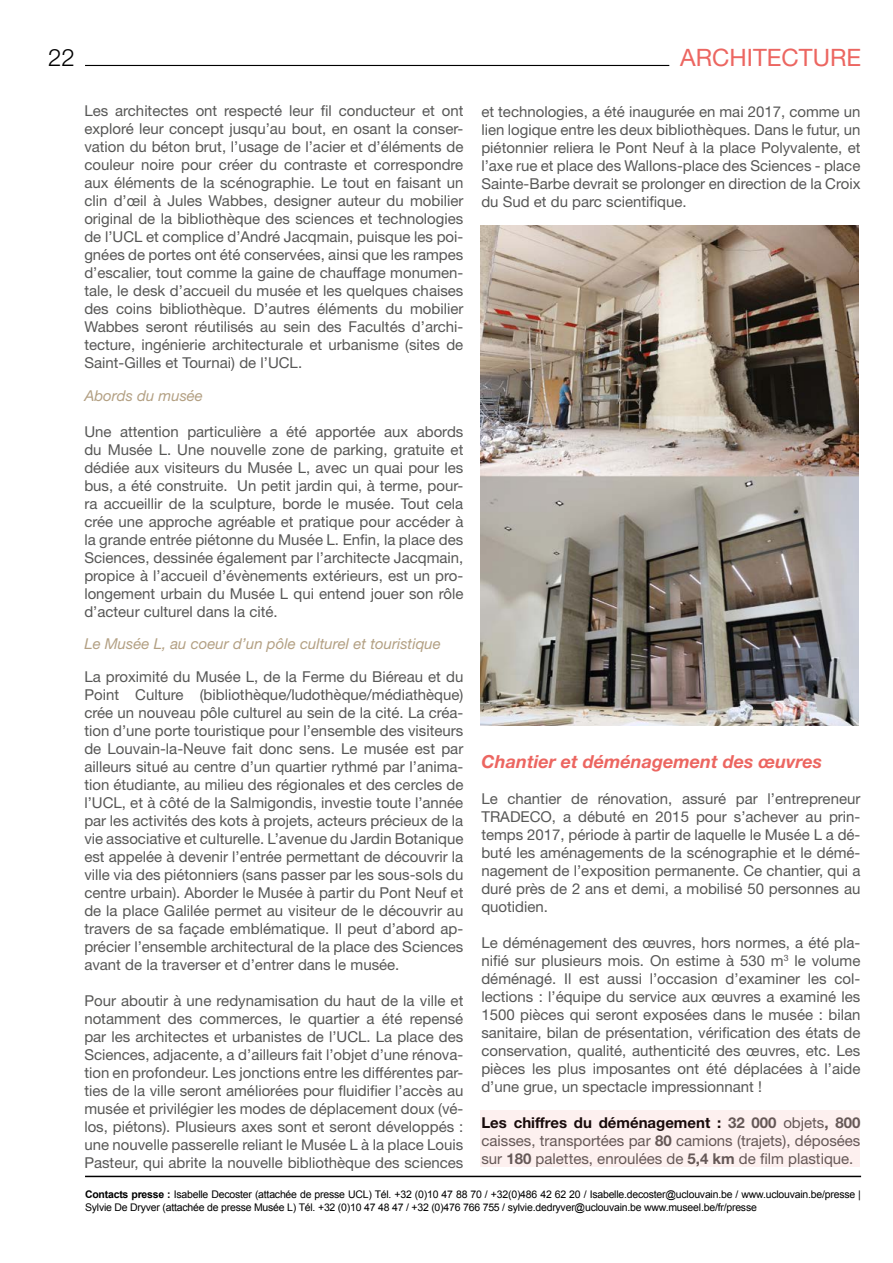
<style>
.page{position:relative;width:893px;height:1263px;background:#fff}
.page>*{position:absolute;margin:0;border:0;box-sizing:border-box;transform-origin:0 0}
.t1{font:24px "Helvetica Neue LT Std";color:#ec6661}
.t2{font:300 24px "Helvetica Neue LT Std";color:#000}
.t3{font:italic 700 18px "Helvetica Neue LT Std";color:#ec6661}
.t4{font:15px/18px "Helvetica Neue LT Std";color:#575756;text-align:justify}
.t5{font:italic 15px "Helvetica Neue LT Std";color:#b3a083}
.t6{font:10.5px/12.6px "Arial";letter-spacing:-.02em;color:#000}
.s1{font-weight:700;color:#000}
.s2{font-weight:700}
</style>
<div class="page">
<hr style="left:85px;top:1176px;width:776px;height:1px;background:#000">
<hr style="left:85px;top:65px;width:584px;height:1px;background:#000">
<div style="left:480px;top:1110px;width:379px;height:57px;background:#fdf0ef"></div>
<img style="left:480px;top:226px;width:378px;height:499px">
<h1 class="t2" style="left:48px;top:43px;width:28px">22</h1>
<h1 class="t1" style="left:680px;top:43px;width:182px">ARCHITECTURE</h1>
<p class="t4" style="left:84px;top:102px;width:381px">Les architectes ont respecté leur fil conducteur et ont exploré leur concept jusqu’au bout, en osant la conser&shy;vation du béton brut, l’usage de l’acier et d’éléments de couleur noire pour créer du contraste et correspondre aux éléments de la scénographie. Le tout en faisant un clin d’œil à Jules Wabbes, designer auteur du mobilier original de la bibliothèque des sciences et technologies de l’UCL et complice d’André Jacqmain, puisque les poi&shy;gnées de portes ont été conservées, ainsi que les rampes d’escalier, tout comme la gaine de chauffage monumen&shy;tale, le desk d’accueil du musée et les quelques chaises des coins bibliothèque. D’autres éléments du mobilier Wabbes seront réutilisés au sein des Facultés d’archi&shy;tecture, ingénierie architecturale et urbanisme (sites de Saint-Gilles et Tournai) de l’UCL.</p>
<p class="t5" style="left:84px;top:386px;width:120px">Abords du musée</p>
<p class="t4" style="left:84px;top:422px;width:381px">Une attention particulière a été apportée aux abords du Musée L. Une nouvelle zone de parking, gratuite et dédiée aux visiteurs du Musée L, avec un quai pour les bus, a été construite. Un petit jardin qui, à terme, pour&shy;ra accueillir de la sculpture, borde le musée. Tout cela crée une approche agréable et pratique pour accéder à la grande entrée piétonne du Musée L. Enfin, la place des Sciences, dessinée également par l’architecte Jacqmain, propice à l’accueil d’évènements extérieurs, est un pro&shy;longement urbain du Musée L qui entend jouer son rôle d’acteur culturel dans la cité.</p>
<p class="t5" style="left:84px;top:635px;width:358px">Le Musée L, au coeur d’un pôle culturel et touristique</p>
<p class="t4" style="left:84px;top:667px;width:381px">La proximité du Musée L, de la Ferme du Biéreau et du Point Culture (bibliothèque/ludothèque/médiathèque) crée un nouveau pôle culturel au sein de la cité. La créa&shy;tion d’une porte touristique pour l’ensemble des visiteurs de Louvain-la-Neuve fait donc sens. Le musée est par ailleurs situé au centre d’un quartier rythmé par l’anima&shy;tion étudiante, au milieu des régionales et des cercles de l’UCL, et à côté de la Salmigondis, investie toute l’année par les activités des kots à projets, acteurs précieux de la vie associative et culturelle. L’avenue du Jardin Botanique est appelée à devenir l’entrée permettant de découvrir la ville via des piétonniers (sans passer par les sous-sols du centre urbain). Aborder le Musée à partir du Pont Neuf et de la place Galilée permet au visiteur de le découvrir au travers de sa façade emblématique. Il peut d’abord ap&shy;précier l’ensemble architectural de la place des Sciences avant de la traverser et d’entrer dans le musée.</p>
<p class="t4" style="left:84px;top:991px;width:381px">Pour aboutir à une redynamisation du haut de la ville et notamment des commerces, le quartier a été repensé par les architectes et urbanistes de l’UCL. La place des Sciences, adjacente, a d’ailleurs fait l’objet d’une rénova&shy;tion en profondeur. Les jonctions entre les différentes par&shy;ties de la ville seront améliorées pour fluidifier l’accès au musée et privilégier les modes de déplacement doux (vé&shy;los, piétons). Plusieurs axes sont et seront développés : une nouvelle passerelle reliant le Musée L à la place Louis Pasteur, qui abrite la nouvelle bibliothèque des sciences</p>
<p class="t4" style="left:481px;top:102px;width:381px">et technologies, a été inaugurée en mai 2017, comme un lien logique entre les deux bibliothèques. Dans le futur, un piétonnier reliera le Pont Neuf à la place Polyvalente, et l’axe rue et place des Wallons-place des Sciences - place Sainte-Barbe devrait se prolonger en direction de la Croix du Sud et du parc scientifique.</p>
<p class="t3" style="left:481px;top:751px;width:342px">Chantier et déménagement des œuvres</p>
<p class="t4" style="left:481px;top:790px;width:381px">Le chantier de rénovation, assuré par l’entrepreneur TRADECO, a débuté en 2015 pour s’achever au prin&shy;temps 2017, période à partir de laquelle le Musée L a dé&shy;buté les aménagements de la scénographie et le démé&shy;nagement de l’exposition permanente. Ce chantier, qui a duré près de 2 ans et demi, a mobilisé 50 personnes au quotidien.</p>
<p class="t4" style="left:481px;top:934px;width:381px">Le déménagement des œuvres, hors normes, a été pla&shy;nifié sur plusieurs mois. On estime à 530 m<sup>3</sup> le volume déménagé. Il est aussi l’occasion d’examiner les col&shy;lections : l’équipe du service aux œuvres a examiné les 1500 pièces qui seront exposées dans le musée : bilan sanitaire, bilan de présentation, vérification des états de conservation, qualité, authenticité des œuvres, etc. Les pièces les plus imposantes ont été déplacées à l’aide d’une grue, un spectacle impressionnant !</p>
<p class="t4" style="left:481px;top:1114px;width:381px"><span class="s1">Les chiffres du déménagement :</span> <span class="s2">32 000</span> objets<span class="s2">, 800 </span>caisses, transportées par <span class="s2">80</span> camions (trajets), déposées sur <span class="s2">180</span> palettes, enroulées de <span class="s2">5,4 km</span> de film plastique.</p>
<p class="t6" style="left:85px;top:1188px;width:777px"><span class="s2">Contacts presse :</span> Isabelle Decoster (attachée de presse UCL) Tél. +32 (0)10 47 88 70 / +32(0)486 42 62 20 / Isabelle.decoster@uclouvain.be / www.uclouvain.be/presse |<br>Sylvie De Dryver (attachée de presse Musée L) Tél. +32 (0)10 47 48 47 / +32 (0)476 766 755 / sylvie.dedryver@uclouvain.be www.museel.be/fr/presse</p>
</div>
